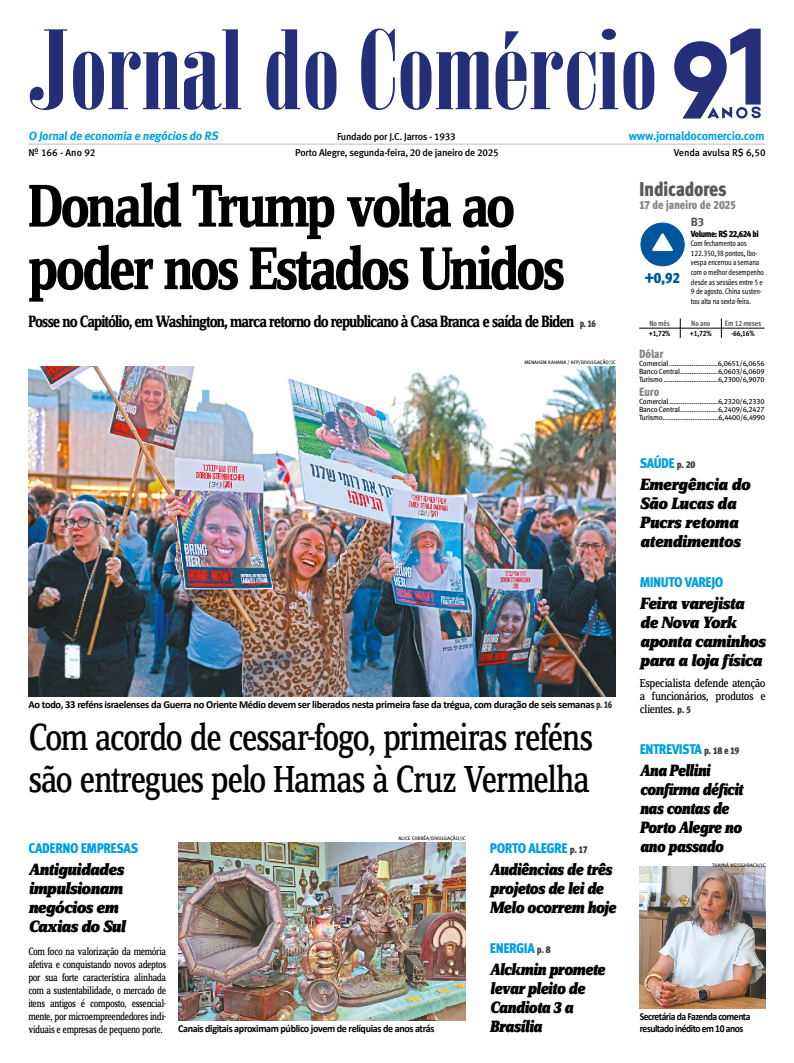
<style>
.page{position:relative;width:794px;height:1063px;background:#fff}
.page>*{position:absolute;margin:0;border:0;box-sizing:border-box;transform-origin:0 0}
.manchete{font:700 62.5px/62.5px "Zine Serif Dis";letter-spacing:-.06em;color:#000;scale:.9 1}
.titulo{font:39px/42px "Zine Serif Dis";letter-spacing:-.045em;color:#000;scale:.93 1}
.Titulo_Indicadores{font:20px "Meta Cond Black LF";letter-spacing:-.02em;color:#575756}
.cartola{font:italic 900 17px/19px "Zine Serif Dis";letter-spacing:-.025em;color:#000}
.titulo_chamadas{font:italic 900 17px/19px "Zine Serif Dis";letter-spacing:-.035em;color:#000;scale:.93 1}
.linha_de_apoio_da_ma{font:700 17px "Zine Serif Dis";letter-spacing:-.065em;color:#000;scale:.9 1}
.titulo_chamadas-2{font:italic 900 17px/19px "Zine Serif Dis";letter-spacing:-.035em;color:#000;scale:.91 1}
.titulo_chamadas-3{font:italic 900 17px/19px "Zine Serif Dis";letter-spacing:-.035em;color:#000}
.t1{font:15px "Meta Cond Black LF";color:#00569d}
.cartola-2{font:14px "Meta Cond Black LF";letter-spacing:-.03em;color:#009fe3}
.manchete-2{font:14px "Meta Cond Black LF";letter-spacing:-.03em;color:#009fe3}
.TEXTO_capa{font:12px/13px "Zine Serif Dis";letter-spacing:-.035em;color:#000;text-align:justify}
.t2{font:700 12px "Meta";letter-spacing:-.02em;color:#009fe3}
.Data_Indicadores{font:12px "Meta Cond Black LF";letter-spacing:-.02em;color:#878787}
.indicadores_negrito{font:12px "Meta Cond Black LF";color:#878787}
.t3{font:12px "Meta Bold LF";color:#575756}
.TEXTO_capa-2{font:11px/13px "Zine Serif Dis";letter-spacing:-.04em;color:#000;text-align:justify;scale:.9 1}
.Legenda{font:700 10.6px "Calibri";letter-spacing:-.035em;color:#000}
.Legenda-2{font:700 10.6px "Calibri";letter-spacing:-.035em;color:#000;scale:.95 1}
.Legenda-3{font:700 10.6px/12px "Calibri";letter-spacing:-.035em;color:#000;scale:.91 1}
.t4{font:10px "Meta Medium LF";letter-spacing:-.025em;color:#000}
.t5{font:10px "Meta Medium LF";letter-spacing:-.005em;color:#000}
.t6{font:10px "Meta Medium LF";color:#000}
.t7{font:10px "Meta Cond Black LF";color:#3c3c3b}
.t8{font:10px "Meta Cond Black LF";color:#3c3c3b;scale:.9 1}
.t9{font:9px "Meta Cond Black LF";letter-spacing:-.05em;color:#000}
.t10{font:8px/9.6px "Meta Cond Book LF";letter-spacing:-.015em;color:#000;scale:.94 1}
.topo_negrito{font:7.7px "Meta Cond Bold LF";letter-spacing:-.02em;color:#575756}
.topo_negrito-2{font:7.7px "Meta Cond Bold LF";letter-spacing:-.02em;color:#000}
.indicadores_negrito-2{font:7.5px "Meta Book LF";letter-spacing:-.03em;color:#000}
.Crédito{font:5px "Meta Book Caps";color:#000}
.s1{font-family:"Meta Cond Black LF";font-weight:400;font-size:10px;color:#3c3c3b}
.s2{font-size:10px;color:#3c3c3b}
</style>
<div class="page">
<hr style="left:28px;top:144px;width:737px;height:1px;background:#bcbcbc">
<svg style="left:30px;top:29px;width:37px;height:81px"></svg>
<svg style="left:73px;top:29px;width:168px;height:81px"></svg>
<svg style="left:266px;top:29px;width:70px;height:81px"></svg>
<svg style="left:361px;top:29px;width:293px;height:81px"></svg>
<svg style="left:674px;top:29px;width:86px;height:90px"></svg>
<img style="left:28px;top:366px;width:588px;height:330px">
<img style="left:178px;top:843px;width:288px;height:177px">
<img style="left:640px;top:867px;width:125px;height:141px">
<hr style="left:639px;top:328px;width:41px;height:1px;background:#000">
<hr style="left:680px;top:328px;width:41px;height:1px;background:#000">
<svg style="left:680px;top:318px;width:1px;height:20px"></svg>
<hr style="left:721px;top:328px;width:43px;height:1px;background:#000">
<svg style="left:721px;top:318px;width:1px;height:20px"></svg>
<svg style="left:640px;top:222px;width:45px;height:45px"></svg>
<h3 class="t2" style="left:28px;top:129px;width:193px">O Jornalde economia e negócios do RS</h3>
<h3 class="t4" style="left:337px;top:131px;width:120px">Fundado por J.C. Jarros - 1933</h3>
<h3 class="t2" style="left:629px;top:129px;width:137px">www.jornaldocomercio.com</h3>
<p class="t6" style="left:28px;top:147px;width:69px">Nº 166 - Ano 92</p>
<p class="t4" style="left:295px;top:147px;width:205px">Porto Alegre, segunda-feira, 20 de janeiro de 2025</p>
<h3 class="t5" style="left:674px;top:147px;width:93px">Venda avulsa R$ 6,50</h3>
<p class="manchete" style="left:28px;top:178px;width:598px">Donald Trump volta ao poder nos Estados Unidos</p>
<p class="Titulo_Indicadores" style="left:639px;top:177px;width:89px">Indicadores</p>
<p class="Data_Indicadores" style="left:639px;top:197px;width:98px">17 de janeiro de 2025</p>
<p class="t3" style="left:691px;top:214px;width:15px">B3</p>
<p class="t9" style="left:691px;top:228px;width:69px">Volume: R$ 22,624 bi</p>
<p class="t10" style="left:691px;top:239px;width:79px">Com fechamento aos<br>122.350,38 pontos, Ibo&shy;vespa encerrou a semana com o melhor desempenho desde as sessões entre 5 e<br>9 de agosto. China susten&shy;tou alta na sexta-feira.</p>
<p class="t1" style="left:645px;top:269px;width:37px">+0,92</p>
<p class="linha_de_apoio_da_ma" style="left:28px;top:312px;width:608px">Posse no Capitólio, em Washington, marca retorno do republicano à Casa Branca e saída de Biden</p>
<p class="t8" style="left:580px;top:317px;width:19px">p. 16</p>
<p class="Crédito" style="left:524px;top:359px;width:93px">MENAHEM KAHANA / AFP/DIVULGAÇÃO/JC</p>
<p class="Legenda" style="left:28px;top:697px;width:585px">Ao todo, 33 reféns israelenses da Guerra no Oriente Médio devem ser liberados nesta primeira fase da trégua, com duração de seis semanas <span class="s1">p. 16</span></p>
<p class="titulo" style="left:28px;top:718px;width:609px">Com acordo de cessar-fogo, primeiras reféns são entregues pelo Hamas à Cruz Vermelha</p>
<p class="manchete-2" style="left:28px;top:840px;width:111px">CADERNO EMPRESAS</p>
<p class="titulo_chamadas-3" style="left:28px;top:861px;width:99px">Antiguidades impulsionam negócios em<br>Caxias do Sul</p>
<p class="TEXTO_capa-2" style="left:28px;top:946px;width:155px">Com foco na valorização da memória afetiva e conquistando novos adeptos por sua forte característica alinhada com a sustentabilidade, o mercado de itens antigos é composto, essencial&shy;mente, por microempreendedores indi&shy;viduais e empresas de pequeno porte.</p>
<p class="Crédito" style="left:398px;top:836px;width:69px">ALICE CORRÊA/DIVULGAÇÃO/JC</p>
<p class="Legenda-2" style="left:178px;top:1021px;width:271px">Canais digitais aproximam público jovem de relíquias de anos atrás</p>
<p class="manchete-2" style="left:490px;top:840px;width:79px">PORTO ALEGRE</p>
<p class="t7" style="left:570px;top:844px;width:20px">p. 17</p>
<p class="titulo_chamadas" style="left:490px;top:861px;width:137px">Audiências de três projetos de lei de<br>Melo ocorrem hoje</p>
<p class="manchete-2" style="left:490px;top:940px;width:46px">ENERGIA</p>
<p class="t7" style="left:537px;top:944px;width:15px">p. 8</p>
<p class="titulo_chamadas" style="left:490px;top:961px;width:125px">Alckmin promete levar pleito de<br>Candiota 3 a<br>Brasília</p>
<p class="topo_negrito" style="left:649px;top:319px;width:22px">No mês</p>
<p class="topo_negrito" style="left:691px;top:319px;width:21px">No ano</p>
<p class="topo_negrito" style="left:725px;top:319px;width:38px">Em 12 meses</p>
<p class="topo_negrito-2" style="left:648px;top:329px;width:23px">+1,72%</p>
<p class="topo_negrito-2" style="left:690px;top:329px;width:23px">+1,72%</p>
<p class="topo_negrito-2" style="left:731px;top:329px;width:25px">-66,16%</p>
<p class="Data_Indicadores" style="left:639px;top:346px;width:26px">Dólar</p>
<p class="indicadores_negrito-2" style="left:639px;top:359px;width:127px">Comercial..........................6,0651/6,0656</p>
<p class="indicadores_negrito-2" style="left:639px;top:367px;width:127px">Banco Central....................6,0603/6,0609</p>
<p class="indicadores_negrito-2" style="left:639px;top:375px;width:127px">Turismo.............................6,2300/6,9070</p>
<p class="indicadores_negrito" style="left:639px;top:384px;width:22px">Euro</p>
<p class="indicadores_negrito-2" style="left:639px;top:397px;width:127px">Comercial ..........................6,2320/6,2330</p>
<p class="indicadores_negrito-2" style="left:639px;top:405px;width:127px">Banco Central....................6,2409/6,2427</p>
<p class="indicadores_negrito-2" style="left:639px;top:413px;width:127px">Turismo..............................6,4400/6,4990</p>
<p class="cartola-2" style="left:640px;top:455px;width:57px">SAÚDE <span class="s2">p. 20</span></p>
<p class="cartola" style="left:640px;top:476px;width:112px">Emergência do<br>São Lucas da<br>Pucrs retoma atendimentos</p>
<p class="cartola-2" style="left:640px;top:574px;width:85px">MINUTO VAREJO</p>
<p class="cartola" style="left:640px;top:595px;width:127px">Feira varejista de Nova York aponta caminhos para a loja física</p>
<p class="TEXTO_capa" style="left:640px;top:677px;width:127px">Especialista defende atenção a funcionários, produtos e clientes.</p>
<p class="t7" style="left:677px;top:704px;width:15px">p. 5</p>
<p class="cartola-2" style="left:640px;top:741px;width:101px">ENTREVISTA <span class="s2">p. 18 e 19</span></p>
<p class="titulo_chamadas-2" style="left:640px;top:762px;width:115px">Ana Pellini confirma déficit nas contas de<br>Porto Alegre no ano passado</p>
<p class="Crédito" style="left:712px;top:862px;width:55px">THAYNÁ WEISSHBACH/JC</p>
<p class="Legenda-3" style="left:640px;top:1011px;width:123px">Secretária da Fazenda comenta resultado inédito em 10 anos</p>
</div>
